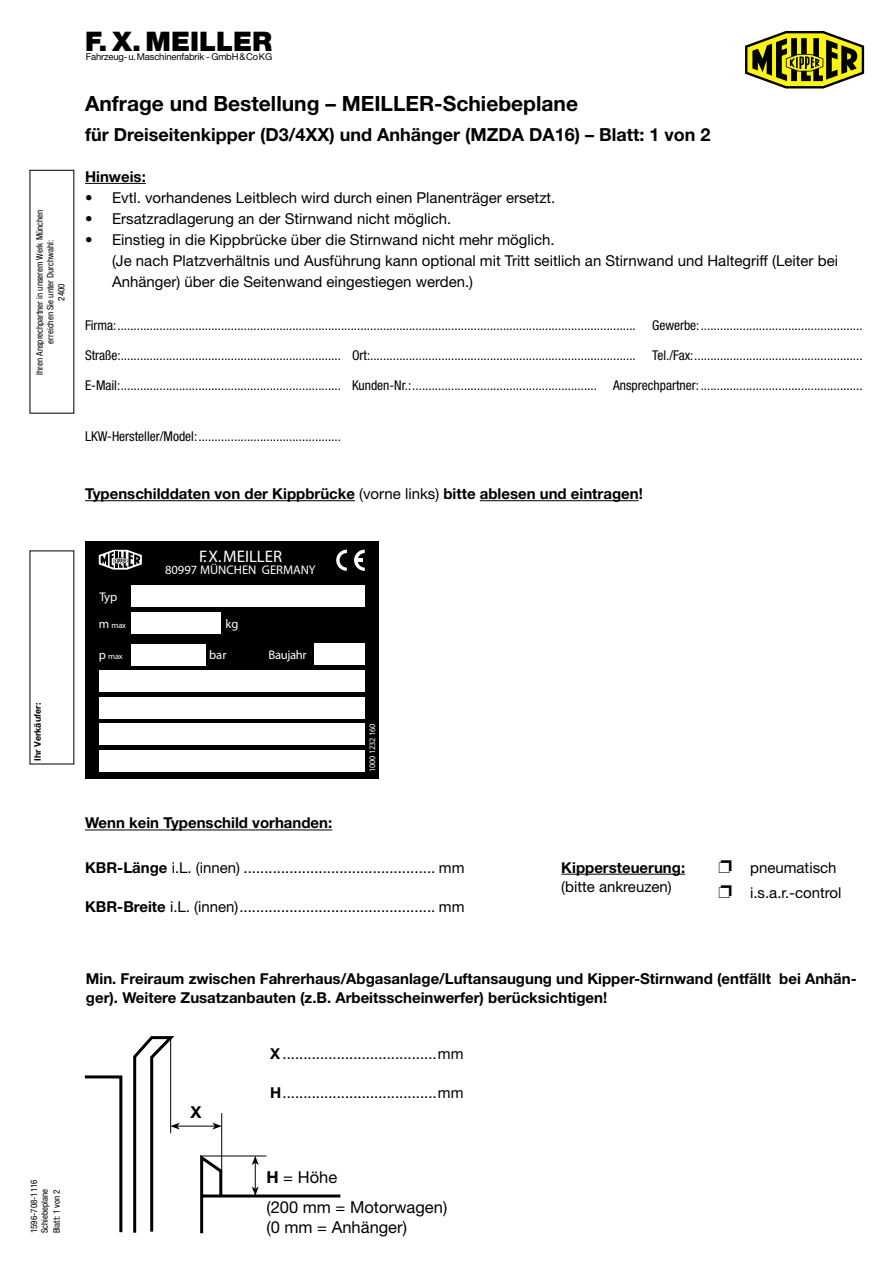
<style>
.page{position:relative;width:893px;height:1263px;background:#fff}
.page>*{position:absolute;margin:0;border:0;box-sizing:border-box;transform-origin:0 0}
.t1{font:900 27px "Helvetica Neue";color:#000}
.t2{font:700 21px "Helvetica Neue";color:#000}
.t3{font:700 18px "Helvetica Neue";color:#000}
.t4{font:16.8px "Myriad Pro";color:#fff}
.t5{font:16.5px/30px "Helvetica Neue";color:#000}
.t6{font:700 16.5px "Helvetica Neue";color:#000}
.t7{font:15px/21px "Helvetica Neue";color:#000}
.t8{font:700 15px/19.5px "Helvetica Neue";color:#000}
.t9{font:condensed 13.5px "Helvetica Neue";color:#000}
.t10{font:12.6px "Myriad Pro";color:#fff}
.t11{font:12.6px "Myriad Pro";letter-spacing:-.025em;color:#fff}
.t12{font:9.45px "Helvetica Neue";letter-spacing:-.015em;color:#000}
.t13{font:condensed 9px/10.8px "Helvetica Neue";color:#000}
.t14{font:700 9px "Helvetica Neue";color:#000}
.t15{font:8.4px "Myriad Pro";letter-spacing:-.02em;color:#fff}
.s1{font-weight:400}
.s2{font-size:12.6px}
.s3{font-weight:700}
</style>
<div class="page">
<svg style="left:745px;top:31px;width:119px;height:57px"></svg>
<hr style="left:85px;top:829px;width:247px;height:1px;background:#000">
<hr style="left:85px;top:183px;width:61px;height:1px;background:#000">
<hr style="left:221px;top:1113px;width:1px;height:57px;background:#000">
<hr style="left:177px;top:1126px;width:38px;height:1px;background:#000">
<svg style="left:212px;top:1123px;width:10px;height:6px"></svg>
<svg style="left:84px;top:1075px;width:39px;height:158px"></svg>
<svg style="left:133px;top:1036px;width:47px;height:197px"></svg>
<svg style="left:200px;top:1152px;width:24px;height:82px"></svg>
<hr style="left:202px;top:1194px;width:138px;height:3px;background:#000">
<hr style="left:201px;top:1155px;width:65px;height:1px;background:#000">
<svg style="left:252px;top:1155px;width:7px;height:40px"></svg>
<hr style="left:561px;top:874px;width:124px;height:1px;background:#000">
<hr style="left:85px;top:500px;width:270px;height:1px;background:#000">
<hr style="left:480px;top:500px;width:159px;height:1px;background:#000">
<div style="left:85px;top:542px;width:294px;height:237px;background:#000"></div>
<div style="left:99px;top:750px;width:266px;height:22px;background:#fff"></div>
<div style="left:99px;top:723px;width:266px;height:22px;background:#fff"></div>
<div style="left:99px;top:697px;width:266px;height:22px;background:#fff"></div>
<div style="left:99px;top:670px;width:266px;height:22px;background:#fff"></div>
<div style="left:314px;top:643px;width:51px;height:22px;background:#fff"></div>
<div style="left:131px;top:585px;width:234px;height:22px;background:#fff"></div>
<div style="left:131px;top:612px;width:90px;height:22px;background:#fff"></div>
<div style="left:131px;top:644px;width:75px;height:21px;background:#fff"></div>
<svg style="left:336px;top:550px;width:11px;height:21px"></svg>
<svg style="left:354px;top:550px;width:11px;height:21px"></svg>
<svg style="left:98px;top:549px;width:44px;height:21px"></svg>
<p class="t13" style="left:34px;top:375px;width:167px;text-align:center;rotate:-90deg">Ihren Ansprechpartner in unserem Werk München erreichen Sie unter Durchwahl:<br>2400</p>
<p class="t14" style="left:32px;top:760px;width:59px;rotate:-90deg">Ihr Verkäufer:</p>
<h1 class="t1" style="left:85px;top:25px;width:189px">F. X. MEILLER</h1>
<p class="t12" style="left:86px;top:51px;width:188px">Fahrzeug- u. Maschinenfabrik - GmbH &amp; Co KG</p>
<h2 class="t2" style="left:85px;top:91px;width:495px">Anfrage und Bestellung – MEILLER-Schiebeplane</h2>
<h3 class="t3" style="left:85px;top:124px;width:627px">für Dreiseitenkipper (D3/4XX) und Anhänger (MZDA DA16) – Blatt: 1 von 2</h3>
<p class="t8" style="left:85px;top:166px;width:62px">Hinweis:</p>
<p class="t7" style="left:85px;top:187px;width:472px">• Evtl. vorhandenes Leitblech wird durch einen Planenträger ersetzt.</p>
<p class="t7" style="left:85px;top:208px;width:368px">• Ersatzradlagerung an der Stirnwand nicht möglich.</p>
<p class="t7" style="left:112px;top:229px;width:727px;text-indent:-27px">• Einstieg in die Kippbrücke über die Stirnwand nicht mehr möglich.<br>(Je nach Platzverhältnis und Ausführung kann optional mit Tritt seitlich an Stirnwand und Haltegriff (Leiter bei<br>Anhänger) über die Seitenwand eingestiegen werden.)</p>
<p class="t9" style="left:85px;top:317px;width:779px">Firma:................................................................................................................................................................ Gewerbe:..................................................</p>
<p class="t9" style="left:85px;top:347px;width:779px">Straße:.................................................................... Ort:.................................................................................. Tel./Fax:....................................................</p>
<p class="t9" style="left:85px;top:377px;width:779px">E-Mail:.................................................................... Kunden-Nr.:......................................................... Ansprechpartner: ..................................................</p>
<p class="t9" style="left:85px;top:428px;width:257px">LKW-Hersteller/Model:............................................</p>
<p class="t8" style="left:85px;top:484px;width:559px">Typenschilddaten von der Kippbrücke <span class="s1">(vorne links)</span> bitte ablesen und eintragen!</p>
<p class="t10" style="left:99px;top:589px;width:19px">Typ</p>
<p class="t15" style="left:99px;top:619px;width:29px"><span class="s2">m</span> max</p>
<p class="t4" style="left:199px;top:546px;width:84px">F. X.MEILLER</p>
<p class="t10" style="left:165px;top:562px;width:152px">80997 MÜNCHEN GERMANY</p>
<p class="t10" style="left:225px;top:615px;width:14px">kg</p>
<p class="t15" style="left:99px;top:651px;width:26px"><span class="s2">p</span> max</p>
<p class="t10" style="left:209px;top:647px;width:19px">bar</p>
<p class="t11" style="left:268px;top:647px;width:40px">Baujahr</p>
<p class="t15" style="left:367px;top:772px;width:50px;rotate:-90deg">1000 1232 160</p>
<p class="t8" style="left:85px;top:813px;width:249px">Wenn kein Typenschild vorhanden:</p>
<p class="t7" style="left:85px;top:857px;width:381px"><span class="s3">KBR-Länge</span> i.L. (innen) .............................................. mm</p>
<p class="t7" style="left:85px;top:896px;width:381px"><span class="s3">KBR-Breite</span> i.L. (innen)............................................... mm</p>
<p class="t8" style="left:561px;top:857px;width:125px">Kippersteuerung:</p>
<p class="t7" style="left:561px;top:876px;width:112px">(bitte ankreuzen)</p>
<p class="t7" style="left:719px;top:854px;width:124px;line-height:25.2px">❐ pneumatisch ❐ i.s.a.r.-control</p>
<p class="t13" style="left:29px;top:1233px;width:55px;rotate:-90deg">1596-708-1116<br>Schiebeplane</p>
<p class="t13" style="left:51px;top:1233px;width:46px;rotate:-90deg">Blatt: 1 von 2</p>
<p class="t8" style="left:86px;top:968px;width:772px">Min. Freiraum zwischen Fahrerhaus/Abgasanlage/Luftansaugung und Kipper-Stirnwand (entfällt bei Anhän&shy;ger). Weitere Zusatzanbauten (z.B. Arbeitsscheinwerfer) berücksichtigen!</p>
<p class="t6" style="left:190px;top:1102px;width:13px">X</p>
<p class="t7" style="left:270px;top:1043px;width:195px"><span class="s3">X</span> .....................................mm</p>
<p class="t7" style="left:270px;top:1082px;width:195px"><span class="s3">H</span>.....................................mm</p>
<p class="t5" style="left:266px;top:1162px;width:182px"><span class="s3">H</span> = Höhe<br>(200 mm = Motorwagen)</p>
<p class="t5" style="left:266px;top:1212px;width:142px">(0 mm = Anhänger)</p>
</div>
